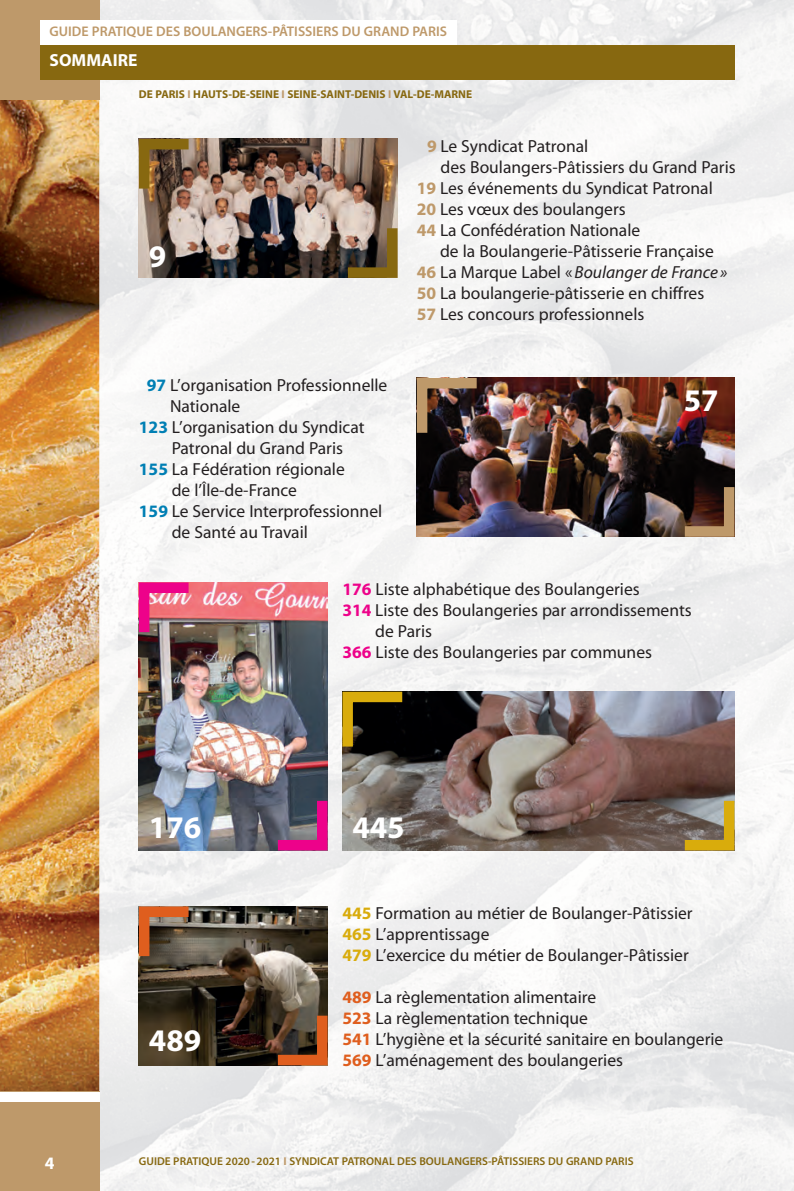
<style>
.page{position:relative;width:794px;height:1191px;background:#fff}
.page>*{position:absolute;margin:0;border:0;box-sizing:border-box;transform-origin:0 0}
.t1{font:700 31.5px "Myriad";color:#fff}
.t2{font:17.5px/21px "Myriad";color:#231f20}
.t3{font:italic 17.5px "Myriad";color:#231f20}
.t4{font:700 17.5px "Myriad Pro";color:#fff}
.t5{font:600 14px "Myriad Pro";color:#be996a}
.t6{font:600 11.38px "Myriad Pro";color:#876810}
.t7{font:700 11.38px "Myriad Pro";color:#876810}
.s1{color:#be996a}
.s2{font-weight:700;color:#007fb4}
.s3{font-family:"Myriad Pro";font-weight:700;color:#be996a}
.s4{font-family:"Myriad Pro";font-weight:700;font-style:normal;color:#be996a}
.s5{font-style:normal}
.s6{font-weight:700;color:#ed028a}
.s7{font-weight:700;color:#d9ac0c}
.s8{font-weight:700;color:#df5e1e}
.s9{font-weight:700;color:#be996a}
</style>
<div class="page">
<img style="left:0;top:0;width:794px;height:1191px">
<img style="left:99px;top:0;width:1px;height:1191px">
<div style="left:0;top:0;width:99px;height:99px;background:#be996a"></div>
<div style="left:0;top:1091px;width:99px;height:100px;background:#be996a"></div>
<div style="left:0;top:1091px;width:99px;height:10px;background:#fff"></div>
<div style="left:40px;top:20px;width:416px;height:25px;background:#fff"></div>
<div style="left:40px;top:45px;width:694px;height:34px;background:#876810"></div>
<img style="left:139px;top:139px;width:258px;height:139px">
<img style="left:134px;top:134px;width:65px;height:65px">
<svg style="left:337px;top:218px;width:66px;height:65px;background:#8f7f67"></svg>
<img style="left:139px;top:582px;width:188px;height:268px">
<img style="left:134px;top:577px;width:65px;height:65px">
<svg style="left:267px;top:790px;width:66px;height:65px;background:#8a5c82"></svg>
<img style="left:139px;top:906px;width:188px;height:159px">
<svg style="left:134px;top:901px;width:65px;height:65px;background:#8e6d56"></svg>
<svg style="left:267px;top:1005px;width:66px;height:65px;background:#7e5a43"></svg>
<img style="left:342px;top:691px;width:392px;height:159px">
<svg style="left:337px;top:686px;width:76px;height:71px;background:#524828"></svg>
<svg style="left:674px;top:790px;width:65px;height:65px;background:#9a8c68"></svg>
<img style="left:417px;top:378px;width:317px;height:159px">
<img style="left:411px;top:373px;width:76px;height:70px">
<svg style="left:674px;top:476px;width:65px;height:66px;background:#655143"></svg>
<p class="t5" style="left:50px;top:26px;width:399px">GUIDE PRATIQUE DES BOULANGERS-PÂTISSIERS DU GRAND PARIS</p>
<p class="t4" style="left:50px;top:54px;width:89px">SOMMAIRE</p>
<p class="t7" style="left:139px;top:90px;width:335px">DE PARIS <span class="s1">I</span> HAUTS-DE-SEINE <span class="s1">I</span> SEINE-SAINT-DENIS <span class="s1">I</span> VAL-DE-MARNE</p>
<h1 class="t1" style="left:149px;top:244px;width:19px">9</h1>
<p class="t2" style="left:147px;top:376px;width:242px"><span class="s2">97</span> L’organisation Professionnelle</p>
<p class="t2" style="left:170px;top:397px;width:72px">Nationale</p>
<p class="t2" style="left:139px;top:418px;width:227px"><span class="s2">123</span> L’organisation du Syndicat</p>
<p class="t2" style="left:172px;top:439px;width:173px">Patronal du Grand Paris</p>
<p class="t2" style="left:139px;top:460px;width:207px"><span class="s2">155</span> La Fédération régionale</p>
<p class="t2" style="left:172px;top:481px;width:127px">de l’Île-de-France</p>
<p class="t2" style="left:139px;top:502px;width:245px"><span class="s2">159</span> Le Service Interprofessionnel</p>
<p class="t2" style="left:172px;top:523px;width:138px">de Santé au Travail</p>
<p class="t2" style="left:427px;top:137px;width:163px"><span class="s3">9</span> Le Syndicat Patronal</p>
<p class="t2" style="left:440px;top:158px;width:297px">des Boulangers-Pâtissiers du Grand Paris</p>
<p class="t2" style="left:417px;top:179px;width:297px"><span class="s3">19</span> Les événements du Syndicat Patronal</p>
<p class="t2" style="left:417px;top:200px;width:210px"><span class="s3">20</span> Les vœux des boulangers</p>
<p class="t2" style="left:417px;top:221px;width:225px"><span class="s3">44</span> La Confédération Nationale</p>
<p class="t2" style="left:440px;top:242px;width:275px">de la Boulangerie-Pâtisserie Française</p>
<p class="t3" style="left:417px;top:266px;width:312px"><span class="s4">46</span> <span class="s5">La Marque Label «</span> Boulanger de France »</p>
<p class="t2" style="left:417px;top:284px;width:289px"><span class="s3">50</span> La boulangerie-pâtisserie en chiffres</p>
<p class="t2" style="left:417px;top:305px;width:229px"><span class="s3">57</span> Les concours professionnels</p>
<h1 class="t1" style="left:684px;top:388px;width:36px">57</h1>
<p class="t4" style="left:45px;top:1157px;width:11px">4</p>
<h1 class="t1" style="left:149px;top:815px;width:54px">176</h1>
<h1 class="t1" style="left:149px;top:1029px;width:54px">489</h1>
<p class="t2" style="left:342px;top:580px;width:299px"><span class="s6">176</span> Liste alphabétique des Boulangeries</p>
<p class="t2" style="left:342px;top:601px;width:351px"><span class="s6">314</span> Liste des Boulangeries par arrondissements</p>
<p class="t2" style="left:375px;top:622px;width:58px">de Paris</p>
<p class="t2" style="left:342px;top:643px;width:311px"><span class="s6">366</span> Liste des Boulangeries par communes</p>
<h1 class="t1" style="left:352px;top:815px;width:54px">445</h1>
<p class="t2" style="left:342px;top:904px;width:352px"><span class="s7">445</span> Formation au métier de Boulanger-Pâtissier<br><span class="s7">465</span> L’apprentissage<br><span class="s7">479</span> L’exercice du métier de Boulanger-Pâtissier</p>
<p class="t2" style="left:342px;top:988px;width:382px"><span class="s8">489</span> La règlementation alimentaire<br><span class="s8">523</span> La règlementation technique<br><span class="s8">541</span> L’hygiène et la sécurité sanitaire en boulangerie <span class="s8">569</span> L’aménagement des boulangeries</p>
<p class="t6" style="left:139px;top:1156px;width:496px">GUIDE PRATIQUE 2020 - 2021 <span class="s9">I</span> SYNDICAT PATRONAL DES BOULANGERS-PÂTISSIERS DU GRAND PARIS</p>
</div>
